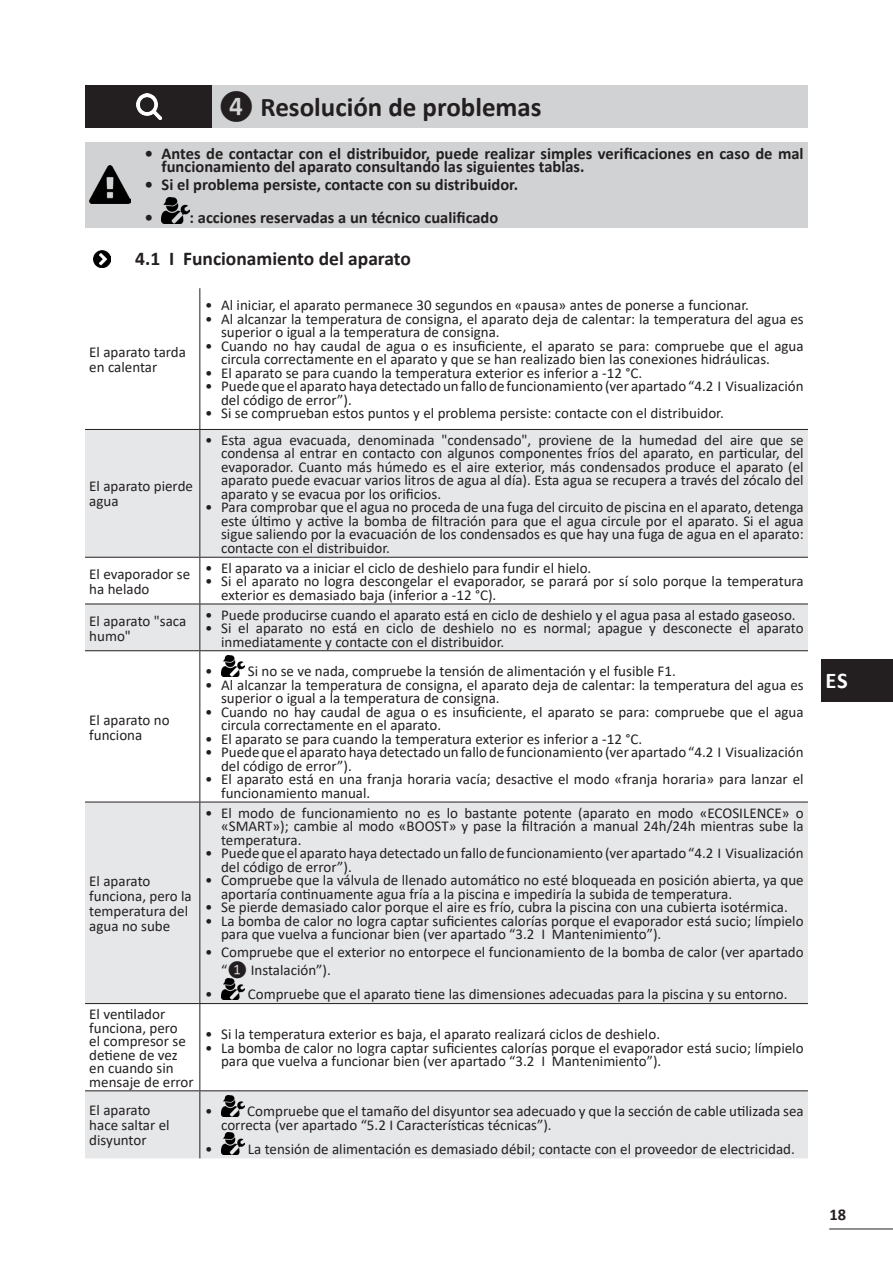
<style>
.page{position:relative;width:893px;height:1263px;background:#fff}
.page>*{position:absolute;margin:0;border:0;box-sizing:border-box;transform-origin:0 0}
.t1{font:700 27px "Calibri";color:#231f20}
.t2{font:700 22.5px "Calibri";color:#fff}
.t3{font:700 19.5px "Calibri";color:#231f20}
.t4{font:700 16.5px/13.5px "Calibri";color:#231f20}
.t5{font:15px/13.5px "Calibri";color:#231f20}
</style>
<div class="page">
<hr style="left:829px;top:1228px;width:64px;height:1px;background:#231f20">
<div style="left:85px;top:85px;width:128px;height:43px;background:#231f20"></div>
<div style="left:213px;top:85px;width:595px;height:43px;background:#d1d2d4"></div>
<img style="left:136px;top:94px;width:26px;height:25px">
<div style="left:85px;top:142px;width:55px;height:85px;background:#d1d2d4"></div>
<div style="left:140px;top:142px;width:668px;height:85px;background:#d1d2d4"></div>
<img style="left:89px;top:166px;width:42px;height:38px">
<img style="left:162px;top:197px;width:28px;height:26px">
<img style="left:94px;top:250px;width:17px;height:17px">
<svg style="left:85px;top:430px;width:723px;height:728px;fill:#e6e7e9"></svg>
<hr style="left:199px;top:288px;width:1px;height:141px;background:#231f20">
<hr style="left:85px;top:429px;width:115px;height:1px;background:#231f20">
<hr style="left:200px;top:429px;width:608px;height:1px;background:#231f20">
<hr style="left:199px;top:430px;width:1px;height:127px;background:#231f20">
<hr style="left:85px;top:557px;width:115px;height:1px;background:#231f20">
<hr style="left:200px;top:557px;width:608px;height:1px;background:#231f20">
<hr style="left:199px;top:558px;width:1px;height:46px;background:#231f20">
<hr style="left:85px;top:604px;width:115px;height:1px;background:#231f20">
<hr style="left:200px;top:604px;width:608px;height:1px;background:#231f20">
<hr style="left:199px;top:604px;width:1px;height:46px;background:#231f20">
<hr style="left:85px;top:650px;width:115px;height:1px;background:#231f20">
<hr style="left:200px;top:650px;width:608px;height:1px;background:#231f20">
<hr style="left:199px;top:651px;width:1px;height:151px;background:#231f20">
<hr style="left:85px;top:802px;width:115px;height:1px;background:#231f20">
<hr style="left:200px;top:802px;width:608px;height:1px;background:#231f20">
<hr style="left:85px;top:1090px;width:115px;height:1px;background:#231f20">
<hr style="left:200px;top:1090px;width:608px;height:1px;background:#231f20">
<hr style="left:199px;top:1091px;width:1px;height:67px;background:#231f20">
<hr style="left:199px;top:802px;width:1px;height:201px;background:#231f20">
<hr style="left:85px;top:1003px;width:115px;height:1px;background:#231f20">
<hr style="left:200px;top:1003px;width:608px;height:1px;background:#231f20">
<hr style="left:199px;top:1004px;width:1px;height:86px;background:#231f20">
<img style="left:221px;top:655px;width:23px;height:21px">
<img style="left:221px;top:978px;width:23px;height:21px">
<img style="left:221px;top:1095px;width:23px;height:21px">
<img style="left:221px;top:1133px;width:23px;height:21px">
<div style="left:821px;top:659px;width:72px;height:43px;background:#231f20"></div>
<h1 class="t1" style="left:219px;top:88px;width:325px">❹ Resolución de problemas</h1>
<p class="t4" style="left:162px;top:146px;width:644px;text-indent:-17px">• Antes de contactar con el distribuidor, puede realizar simples verificaciones en caso de mal funcionamiento del aparato consultando las siguientes tablas.</p>
<p class="t4" style="left:145px;top:177px;width:375px">• Si el problema persiste, contacte con su distribuidor.</p>
<p class="t4" style="left:145px;top:211px;width:355px">• : acciones reservadas a un técnico cualificado</p>
<h3 class="t3" style="left:135px;top:245px;width:277px">4.1 I Funcionamiento del aparato</h3>
<p class="t5" style="left:89px;top:344px;width:98px;line-height:15px">El aparato tarda en calentar</p>
<p class="t5" style="left:89px;top:479px;width:105px;line-height:15px">El aparato pierde agua</p>
<p class="t5" style="left:205px;top:298px;width:545px">• Al iniciar, el aparato permanece 30 segundos en «pausa» antes de ponerse a funcionar.</p>
<p class="t5" style="left:221px;top:312px;width:584px;text-indent:-16px">• Al alcanzar la temperatura de consigna, el aparato deja de calentar: la temperatura del agua es superior o igual a la temperatura de consigna.</p>
<p class="t5" style="left:221px;top:339px;width:584px;text-indent:-16px">• Cuando no hay caudal de agua o es insuficiente, el aparato se para: compruebe que el agua circula correctamente en el aparato y que se han realizado bien las conexiones hidráulicas.</p>
<p class="t5" style="left:205px;top:366px;width:439px">• El aparato se para cuando la temperatura exterior es inferior a -12 °C.</p>
<p class="t5" style="left:221px;top:379px;width:584px;text-indent:-16px">• Puede que el aparato haya detectado un fallo de funcionamiento (ver apartado “4.2 I Visualización del código de error”).</p>
<p class="t5" style="left:205px;top:406px;width:520px">• Si se comprueban estos puntos y el problema persiste: contacte con el distribuidor.</p>
<p class="t5" style="left:221px;top:433px;width:584px;text-align:justify;text-indent:-16px">• Esta agua evacuada, denominada "condensado", proviene de la humedad del aire que se condensa al entrar en contacto con algunos componentes fríos del aparato, en particular, del evaporador. Cuanto más húmedo es el aire exterior, más condensados produce el aparato (el aparato puede evacuar varios litros de agua al día). Esta agua se recupera a través del zócalo del aparato y se evacua por los orificios.</p>
<p class="t5" style="left:221px;top:500px;width:584px;text-align:justify;text-indent:-16px">• Para comprobar que el agua no proceda de una fuga del circuito de piscina en el aparato, detenga este último y active la bomba de filtración para que el agua circule por el aparato. Si el agua sigue saliendo por la evacuación de los condensados es que hay una fuga de agua en el aparato: contacte con el distribuidor.</p>
<p class="t5" style="left:89px;top:566px;width:102px;line-height:15px">El evaporador se ha helado</p>
<p class="t5" style="left:205px;top:561px;width:388px">• El aparato va a iniciar el ciclo de deshielo para fundir el hielo.</p>
<p class="t5" style="left:221px;top:574px;width:584px;text-indent:-16px">• Si el aparato no logra descongelar el evaporador, se parará por sí solo porque la temperatura exterior es demasiado baja (inferior a -12 °C).</p>
<p class="t5" style="left:89px;top:613px;width:99px;line-height:15px">El aparato "saca humo"</p>
<p class="t5" style="left:205px;top:607px;width:592px">• Puede producirse cuando el aparato está en ciclo de deshielo y el agua pasa al estado gaseoso.</p>
<p class="t5" style="left:221px;top:621px;width:584px;text-indent:-16px">• Si el aparato no está en ciclo de deshielo no es normal; apague y desconecte el aparato inmediatamente y contacte con el distribuidor.</p>
<p class="t5" style="left:89px;top:712px;width:82px;line-height:15px">El aparato no funciona</p>
<p class="t5" style="left:89px;top:873px;width:104px;line-height:15px">El aparato funciona, pero la temperatura del agua no sube</p>
<p class="t5" style="left:89px;top:1007px;width:106px">El ventilador funciona, pero<br>el compresor se detiene de vez en cuando sin mensaje de error</p>
<p class="t5" style="left:205px;top:664px;width:472px">• Si no se ve nada, compruebe la tensión de alimentación y el fusible F1.</p>
<p class="t5" style="left:221px;top:678px;width:584px;text-indent:-16px">• Al alcanzar la temperatura de consigna, el aparato deja de calentar: la temperatura del agua es superior o igual a la temperatura de consigna.</p>
<p class="t5" style="left:221px;top:705px;width:584px;text-indent:-16px">• Cuando no hay caudal de agua o es insuficiente, el aparato se para: compruebe que el agua circula correctamente en el aparato.</p>
<p class="t5" style="left:205px;top:732px;width:439px">• El aparato se para cuando la temperatura exterior es inferior a -12 °C.</p>
<p class="t5" style="left:221px;top:745px;width:584px;text-indent:-16px">• Puede que el aparato haya detectado un fallo de funcionamiento (ver apartado “4.2 I Visualización del código de error”).</p>
<p class="t5" style="left:221px;top:772px;width:584px;text-indent:-16px">• El aparato está en una franja horaria vacía; desactive el modo «franja horaria» para lanzar el funcionamiento manual.</p>
<p class="t5" style="left:221px;top:805px;width:584px;text-align:justify;text-indent:-16px">• El modo de funcionamiento no es lo bastante potente (aparato en modo «ECOSILENCE» o «SMART»); cambie al modo «BOOST» y pase la filtración a manual 24h/24h mientras sube la temperatura.</p>
<p class="t5" style="left:221px;top:846px;width:584px;text-indent:-16px">• Puede que el aparato haya detectado un fallo de funcionamiento (ver apartado “4.2 I Visualización del código de error”).</p>
<p class="t5" style="left:221px;top:873px;width:584px;text-indent:-16px">• Compruebe que la válvula de llenado automático no esté bloqueada en posición abierta, ya que aportaría continuamente agua fría a la piscina e impediría la subida de temperatura.</p>
<p class="t5" style="left:205px;top:900px;width:584px">• Se pierde demasiado calor porque el aire es frío, cubra la piscina con una cubierta isotérmica.</p>
<p class="t5" style="left:221px;top:913px;width:584px;text-indent:-16px">• La bomba de calor no logra captar suficientes calorías porque el evaporador está sucio; límpielo para que vuelva a funcionar bien (ver apartado “3.2 I Mantenimiento”).</p>
<p class="t5" style="left:221px;top:943px;width:584px;line-height:18px;text-indent:-16px">• Compruebe que el exterior no entorpece el funcionamiento de la bomba de calor (ver apartado “❶ Instalación”).</p>
<p class="t5" style="left:205px;top:987px;width:584px">• Compruebe que el aparato tiene las dimensiones adecuadas para la piscina y su entorno.</p>
<p class="t5" style="left:205px;top:1027px;width:456px">• Si la temperatura exterior es baja, el aparato realizará ciclos de deshielo.</p>
<p class="t5" style="left:221px;top:1041px;width:584px;text-indent:-16px">• La bomba de calor no logra captar suficientes calorías porque el evaporador está sucio; límpielo para que vuelva a funcionar bien (ver apartado “3.2 I Mantenimiento”).</p>
<p class="t5" style="left:89px;top:1102px;width:82px;line-height:15px">El aparato hace saltar el disyuntor</p>
<p class="t5" style="left:221px;top:1104px;width:584px;text-indent:-16px">• Compruebe que el tamaño del disyuntor sea adecuado y que la sección de cable utilizada sea correcta (ver apartado “5.2 I Características técnicas”).</p>
<p class="t5" style="left:205px;top:1142px;width:591px">• La tensión de alimentación es demasiado débil; contacte con el proveedor de electricidad.</p>
<h2 class="t2" style="left:825px;top:664px;width:24px">ES</h2>
<p class="t4" style="left:829px;top:1208px;width:18px">18</p>
</div>
